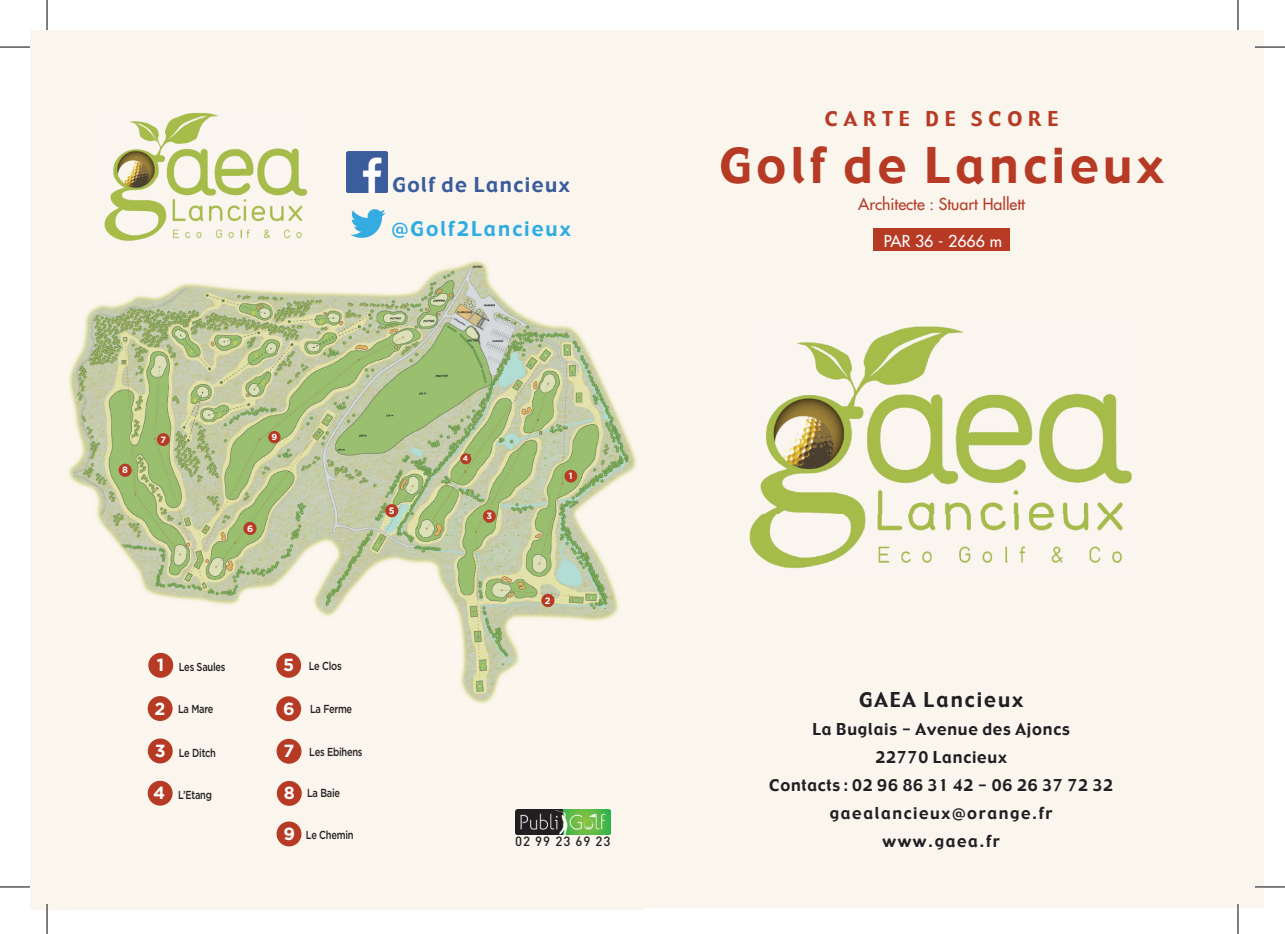
<style>
.page{position:relative;width:1285px;height:934px;background:#fff}
.page>*{position:absolute;margin:0;border:0;box-sizing:border-box;transform-origin:0 0}
.t1{font:48px "Gadget";letter-spacing:.1em;color:#b73a25}
.t2{font:20px "Gadget";letter-spacing:.075em;color:#3c5c9a}
.t3{font:20px "Gadget";letter-spacing:.1em;color:#32abe1}
.t4{font:20px "Gadget";letter-spacing:.3em;color:#b73a25}
.t5{font:20px "Gadget";letter-spacing:.1em;color:#231f20}
.t6{font:700 17.6px "Gotham";color:#fff}
.t7{font:16px/28px "Gadget";letter-spacing:.05em;color:#231f20;text-align:center}
.t8{font:16px "Futura";color:#b73a25}
.t9{font:16px "Gadget";letter-spacing:.1em;color:#231f20}
.t10{font:16px "Futura";color:#fff}
.t11{font:500 13.2px "DIN";letter-spacing:.07em;color:#231f20}
.t12{font:500 11.6px "Gotham";letter-spacing:-.025em;color:#231f20;scale:.8 1}
.t13{font:700 9.2px "Gotham";color:#fff}
.t14{font:700 9px "Gotham";color:#fff}
.t15{font:700 8.8px "Gotham";color:#fff}
.t16{font:700 7.8px "Gotham";color:#fff}
.s1{font-weight:700;font-size:17.6px;color:#fff}
</style>
<div class="page">
<div style="left:30px;top:30px;width:612px;height:879px;background:#faf6ee"></div>
<div style="left:642px;top:30px;width:622px;height:877px;background:#faf6ee"></div>
<img style="left:749px;top:326px;width:383px;height:242px">
<svg style="left:859px;top:692px;width:58px;height:16px"></svg>
<svg style="left:925px;top:692px;width:99px;height:16px"></svg>
<svg style="left:813px;top:723px;width:257px;height:15px"></svg>
<svg style="left:876px;top:751px;width:131px;height:13px"></svg>
<svg style="left:769px;top:779px;width:176px;height:13px"></svg>
<svg style="left:953px;top:779px;width:20px;height:12px"></svg>
<svg style="left:979px;top:779px;width:134px;height:13px"></svg>
<svg style="left:830px;top:807px;width:223px;height:15px"></svg>
<svg style="left:882px;top:835px;width:118px;height:15px"></svg>
<img style="left:515px;top:809px;width:95px;height:25px">
<div style="left:873px;top:228px;width:137px;height:23px;background:#b73a25"></div>
<img style="left:68px;top:260px;width:569px;height:454px">
<div style="left:564px;top:469px;width:13px;height:13px;background:#b73a25;border-radius:50%"></div>
<div style="left:541px;top:593px;width:13px;height:13px;background:#b73a25;border-radius:50%"></div>
<div style="left:483px;top:509px;width:13px;height:13px;background:#b73a25;border-radius:50%"></div>
<div style="left:460px;top:453px;width:11px;height:11px;background:#b73a25;border-radius:50%"></div>
<div style="left:385px;top:504px;width:13px;height:13px;background:#b73a25;border-radius:50%"></div>
<div style="left:243px;top:521px;width:13px;height:13px;background:#b73a25;border-radius:50%"></div>
<div style="left:157px;top:433px;width:13px;height:13px;background:#b73a25;border-radius:50%"></div>
<div style="left:119px;top:463px;width:13px;height:13px;background:#b73a25;border-radius:50%"></div>
<div style="left:268px;top:431px;width:12px;height:12px;background:#b73a25;border-radius:50%"></div>
<div style="left:148px;top:780px;width:25px;height:25px;background:#b73a25;border-radius:50%"></div>
<div style="left:148px;top:652px;width:25px;height:25px;background:#b73a25;border-radius:50%"></div>
<div style="left:148px;top:695px;width:25px;height:25px;background:#b73a25;border-radius:50%"></div>
<div style="left:148px;top:738px;width:25px;height:25px;background:#b73a25;border-radius:50%"></div>
<div style="left:276px;top:652px;width:25px;height:25px;background:#b73a25;border-radius:50%"></div>
<div style="left:276px;top:696px;width:25px;height:24px;background:#b73a25;border-radius:50%"></div>
<div style="left:276px;top:738px;width:25px;height:25px;background:#b73a25;border-radius:50%"></div>
<div style="left:277px;top:780px;width:25px;height:25px;background:#b73a25;border-radius:50%"></div>
<div style="left:276px;top:821px;width:25px;height:25px;background:#b73a25;border-radius:50%"></div>
<img style="left:104px;top:112px;width:204px;height:129px">
<svg style="left:393px;top:177px;width:74px;height:16px"></svg>
<svg style="left:475px;top:177px;width:96px;height:16px"></svg>
<img style="left:347px;top:152px;width:40px;height:41px">
<img style="left:350px;top:209px;width:36px;height:29px">
<svg style="left:392px;top:221px;width:179px;height:17px"></svg>
<hr style="left:1255px;top:46px;width:30px;height:2px;background:#fff">
<hr style="left:1255px;top:885px;width:30px;height:2px;background:#fff">
<hr style="left:46px;top:903px;width:2px;height:30px;background:#fff">
<hr style="left:1236px;top:903px;width:3px;height:30px;background:#fff">
<hr style="left:0;top:47px;width:30px;height:1px;background:#000">
<hr style="left:1255px;top:47px;width:30px;height:1px;background:#000">
<hr style="left:0;top:886px;width:30px;height:1px;background:#000">
<hr style="left:1255px;top:886px;width:30px;height:1px;background:#000">
<hr style="left:47px;top:0;width:1px;height:30px;background:#000">
<hr style="left:47px;top:903px;width:1px;height:30px;background:#000">
<hr style="left:1237px;top:0;width:1px;height:30px;background:#000">
<hr style="left:1237px;top:903px;width:1px;height:30px;background:#000">
<p class="t2" style="left:392px;top:172px;width:179px">Golf de Lancieux</p>
<p class="t3" style="left:391px;top:216px;width:181px">@Golf2Lancieux</p>
<p class="t4" style="left:825px;top:105px;width:235px">CARTE DE SCORE</p>
<h1 class="t1" style="left:719px;top:135px;width:446px">Golf de Lancieux</h1>
<p class="t8" style="left:858px;top:194px;width:168px">Architecte : Stuart Hallett</p>
<p class="t10" style="left:884px;top:230px;width:120px">PAR 36 - 2666 m</p>
<p class="t13" style="left:122px;top:464px;width:7px">8</p>
<p class="t14" style="left:160px;top:433px;width:7px">7</p>
<p class="t15" style="left:272px;top:431px;width:7px">9</p>
<p class="t13" style="left:247px;top:522px;width:8px">6</p>
<p class="t13" style="left:389px;top:504px;width:7px">5</p>
<p class="t12" style="left:157px;top:659px;width:87px"><span class="s1">1</span> Les Saules</p>
<p class="t6" style="left:155px;top:696px;width:12px">2</p>
<p class="t12" style="left:155px;top:744px;width:78px"><span class="s1">3</span> Le Ditch</p>
<p class="t12" style="left:178px;top:787px;width:44px">L’Etang</p>
<p class="t12" style="left:178px;top:701px;width:46px">La Mare</p>
<p class="t6" style="left:153px;top:780px;width:14px">4</p>
<p class="t12" style="left:283px;top:657px;width:75px"><span class="s1">5</span> Le Clos</p>
<p class="t12" style="left:283px;top:701px;width:88px"><span class="s1">6</span> La Ferme</p>
<p class="t12" style="left:283px;top:743px;width:100px"><span class="s1">7</span> Les Ebihens</p>
<p class="t12" style="left:284px;top:785px;width:72px"><span class="s1">8</span> La Baie</p>
<p class="t12" style="left:283px;top:826px;width:89px"><span class="s1">9</span> Le Chemin</p>
<p class="t16" style="left:463px;top:453px;width:7px">4</p>
<p class="t14" style="left:486px;top:510px;width:7px">3</p>
<p class="t14" style="left:569px;top:470px;width:5px">1</p>
<p class="t13" style="left:545px;top:594px;width:7px">2</p>
<p class="t5" style="left:859px;top:686px;width:166px">GAEA Lancieux</p>
<p class="t7" style="left:769px;top:715px;width:345px">La Buglais - Avenue des Ajoncs<br>22770 Lancieux<br>Contacts : 02 96 86 31 42 - 06 26 37 72 32 gaealancieux@orange.fr</p>
<p class="t11" style="left:515px;top:832px;width:97px">02 99 23 69 23</p>
<p class="t9" style="left:882px;top:830px;width:119px">www.gaea.fr</p>
</div>
